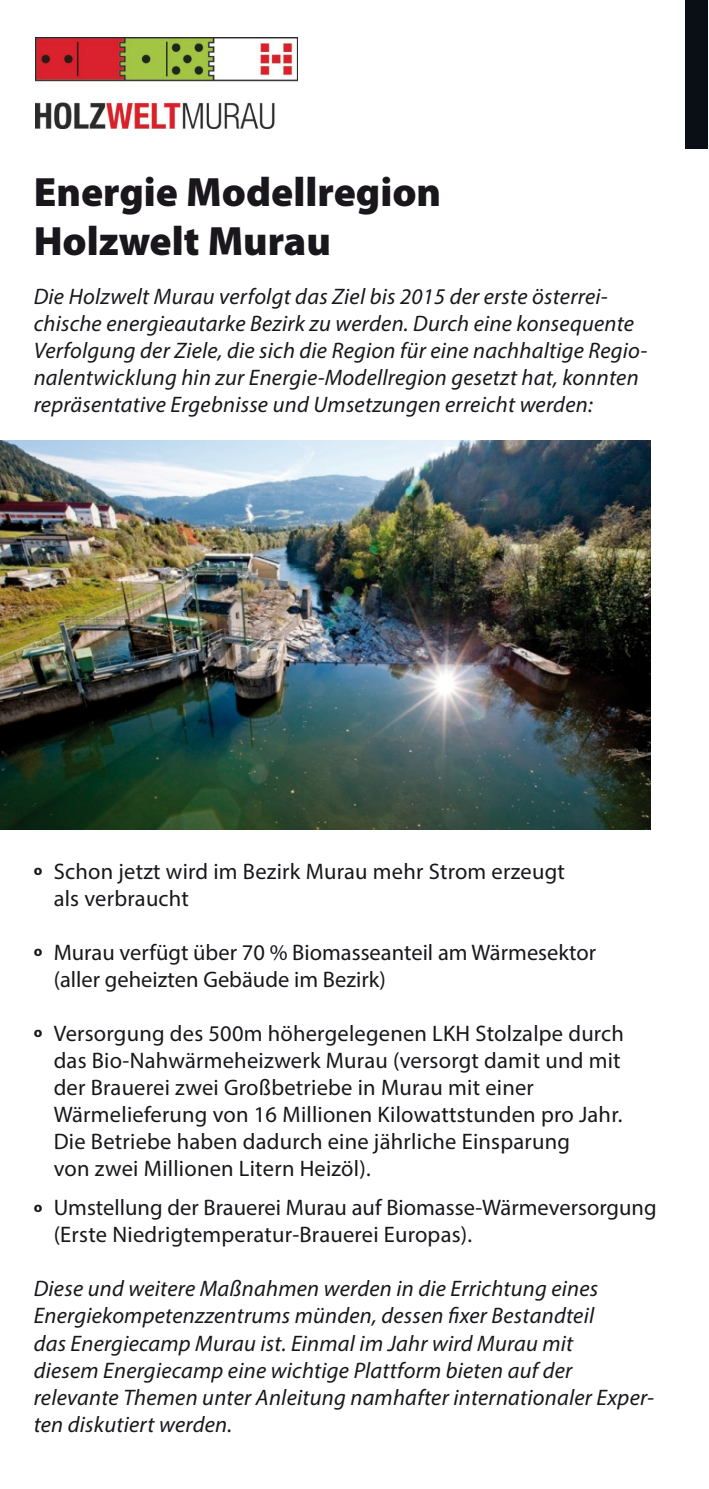
<style>
.page{position:relative;width:709px;height:1489px;background:#fff}
.page>*{position:absolute;margin:0;border:0;box-sizing:border-box;transform-origin:0 0}
.t1{font:900 41px/49.2px "Myriad Pro";color:#1a171c}
.t2{font:italic 22.5px/27px "Myriad Pro";letter-spacing:.01em;color:#1a171c}
.t3{font:22.5px/27px "Myriad Pro";letter-spacing:.01em;color:#1a171c}
.s1{font-weight:700}
</style>
<div class="page">
<div style="left:686px;top:1px;width:22px;height:147px;background:#0a0f16"></div>
<img style="left:0;top:440px;width:650px;height:389px">
<img style="left:35px;top:37px;width:262px;height:91px">
<h1 class="t1" style="left:34px;top:167px;width:409px">Energie Modellregion<br>Holzwelt Murau</h1>
<p class="t2" style="left:34px;top:283px;width:615px">Die Holzwelt Murau verfolgt das Ziel bis 2015 der erste österrei&shy;chische energieautarke Bezirk zu werden. Durch eine konsequente Verfolgung der Ziele, die sich die Region für eine nachhaltige Regio&shy;nalentwicklung hin zur Energie-Modellregion gesetzt hat, konnten repräsentative Ergebnisse und Umsetzungen erreicht werden:</p>
<p class="t3" style="left:54px;top:857px;width:513px;text-indent:-20px"><span class="s1">º</span> Schon jetzt wird im Bezirk Murau mehr Strom erzeugt als verbraucht</p>
<p class="t3" style="left:54px;top:938px;width:544px;text-indent:-20px"><span class="s1">º</span> Murau verfügt über 70 % Biomasseanteil am Wärmesektor (aller geheizten Gebäude im Bezirk)</p>
<p class="t3" style="left:54px;top:1019px;width:572px;text-indent:-20px"><span class="s1">º</span> Versorgung des 500m höhergelegenen LKH Stolzalpe durch das Bio-Nahwärmeheizwerk Murau (versorgt damit und mit der Brauerei zwei Großbetriebe in Murau mit einer Wärmelieferung von 16 Millionen Kilowattstunden pro Jahr.<br>Die Betriebe haben dadurch eine jährliche Einsparung<br>von zwei Millionen Litern Heizöl).</p>
<p class="t3" style="left:54px;top:1193px;width:604px;text-indent:-20px"><span class="s1">º</span> Umstellung der Brauerei Murau auf Biomasse-Wärmeversorgung (Erste Niedrigtemperatur-Brauerei Europas).</p>
<p class="t2" style="left:34px;top:1274px;width:622px">Diese und weitere Maßnahmen werden in die Errichtung eines Energiekompetenzzentrums münden, dessen fixer Bestandteil<br>das Energiecamp Murau ist. Einmal im Jahr wird Murau mit<br>diesem Energiecamp eine wichtige Plattform bieten auf der relevante Themen unter Anleitung namhafter internationaler Exper&shy;ten diskutiert werden.</p>
</div>
